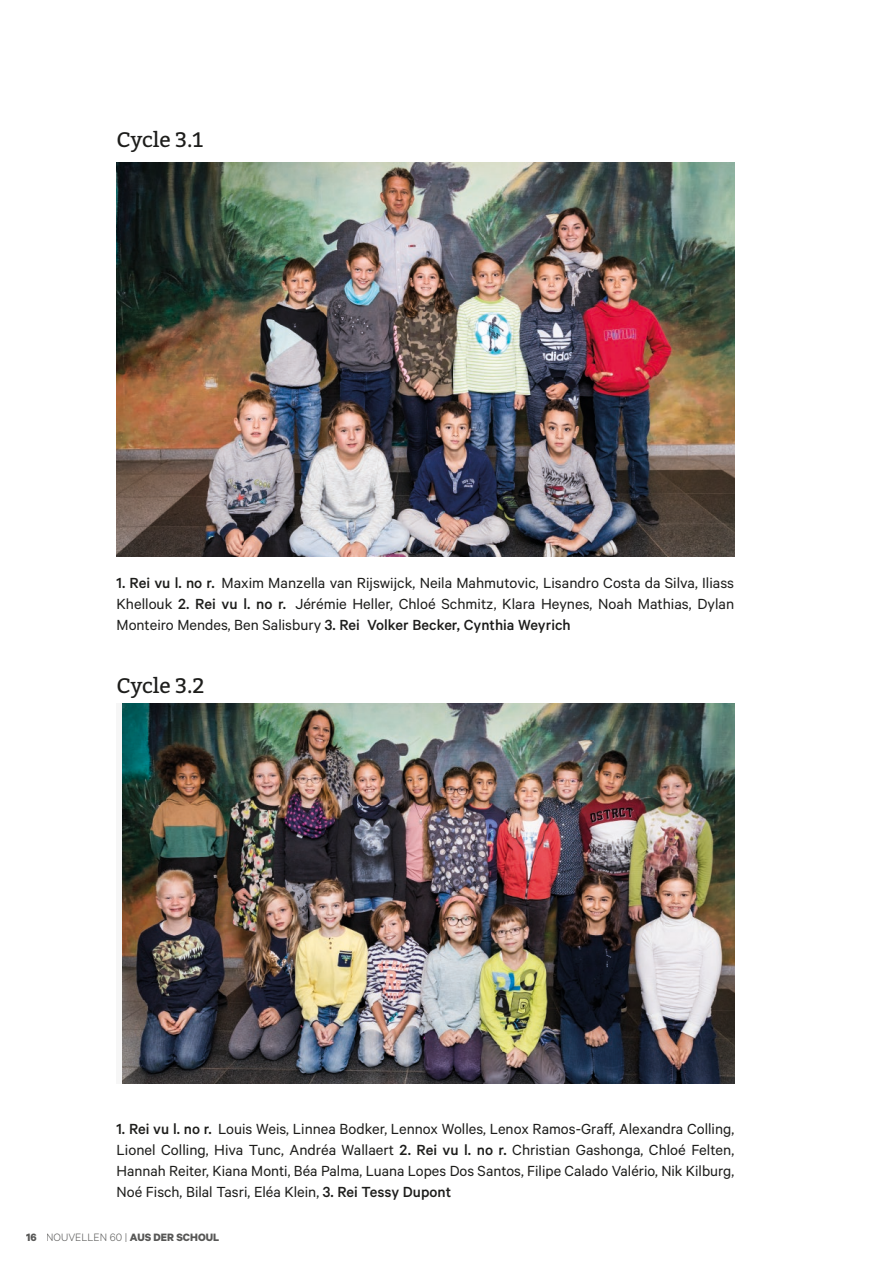
<style>
.page{position:relative;width:893px;height:1263px;background:#fff}
.page>*{position:absolute;margin:0;border:0;box-sizing:border-box;transform-origin:0 0}
.t1{font:21px "Bitter";color:#1d1d1b}
.t2{font:16.5px/21px "Calibre";color:#1d1d1b;text-align:justify}
.t3{font:700 12px "Calibre";color:#575756}
.s1{font-weight:500}
.s2{font-weight:300}
</style>
<div class="page">
<img style="left:117px;top:163px;width:618px;height:393px">
<img style="left:123px;top:703px;width:612px;height:381px">
<p class="t1" style="left:117px;top:125px;width:88px">Cycle 3.1</p>
<p class="t2" style="left:117px;top:572px;width:619px"><span class="s1">1. Rei vu l. no r.</span> Maxim Manzella van Rijswijck, Neila Mahmutovic, Lisandro Costa da Silva, Iliass Khellouk <span class="s1">2. Rei vu l. no r.</span> Jérémie Heller, Chloé Schmitz, Klara Heynes, Noah Mathias, Dylan Monteiro Mendes, Ben Salisbury <span class="s1">3. Rei Volker Becker, Cynthia Weyrich</span></p>
<p class="t1" style="left:117px;top:671px;width:89px">Cycle 3.2</p>
<p class="t2" style="left:117px;top:1118px;width:619px"><span class="s1">1. Rei vu l. no r.</span> Louis Weis, Linnea Bodker, Lennox Wolles, Lenox Ramos-Graff, Alexandra Colling, Lionel Colling, Hiva Tunc, Andréa Wallaert <span class="s1">2. Rei vu l. no r.</span> Christian Gashonga, Chloé Felten, Hannah Reiter, Kiana Monti, Béa Palma, Luana Lopes Dos Santos, Filipe Calado Valério, Nik Kilburg, Noé Fisch, Bilal Tasri, Eléa Klein, <span class="s1">3. Rei Tessy Dupont</span></p>
<p class="t3" style="left:26px;top:1230px;width:195px">16 <span class="s2">NOUVELLEN 60 |</span> AUS DER SCHOUL</p>
</div>
